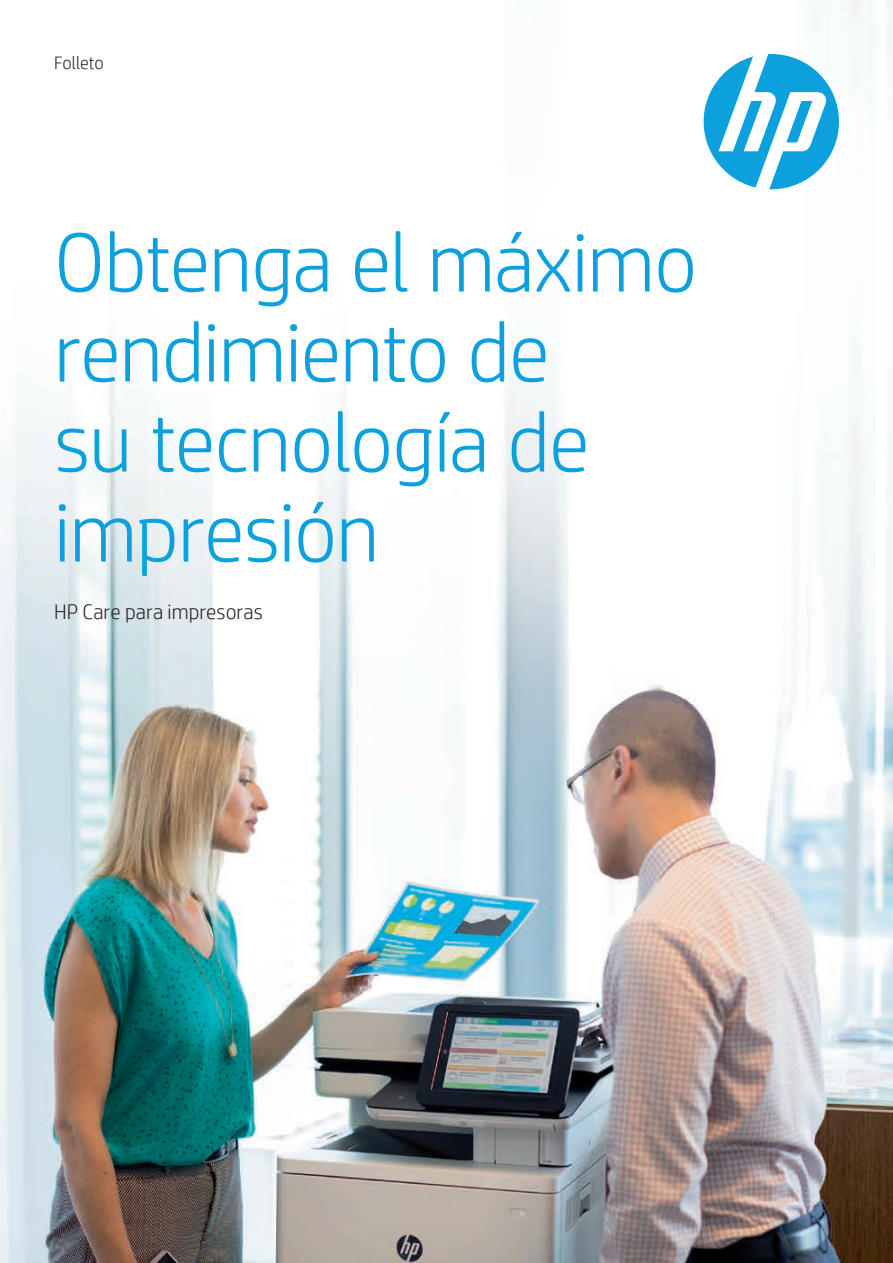
<style>
.page{position:relative;width:893px;height:1263px;background:#fff}
.page>*{position:absolute;margin:0;border:0;box-sizing:border-box;transform-origin:0 0}
.Cover_headline_56_60{font:300 84px/90px "HP Simplified";letter-spacing:-.015em;color:#0ca0dd}
.Cover_subhead_14_16{font:300 21px "HP Simplified";color:#231f20}
.Document_type_12_14{font:300 18px "HP Simplified";letter-spacing:-.005em;color:#231f20}
</style>
<div class="page">
<img style="left:0;top:0;width:893px;height:1263px">
<svg style="left:704px;top:54px;width:135px;height:135px"></svg>
<p class="Document_type_12_14" style="left:54px;top:51px;width:51px">Folleto</p>
<p class="Cover_headline_56_60" style="left:54px;top:215px;width:645px">Obtenga el máximo rendimiento de<br>su tecnología de impresión</p>
<p class="Cover_subhead_14_16" style="left:54px;top:598px;width:210px">HP Care para impresoras</p>
</div>
